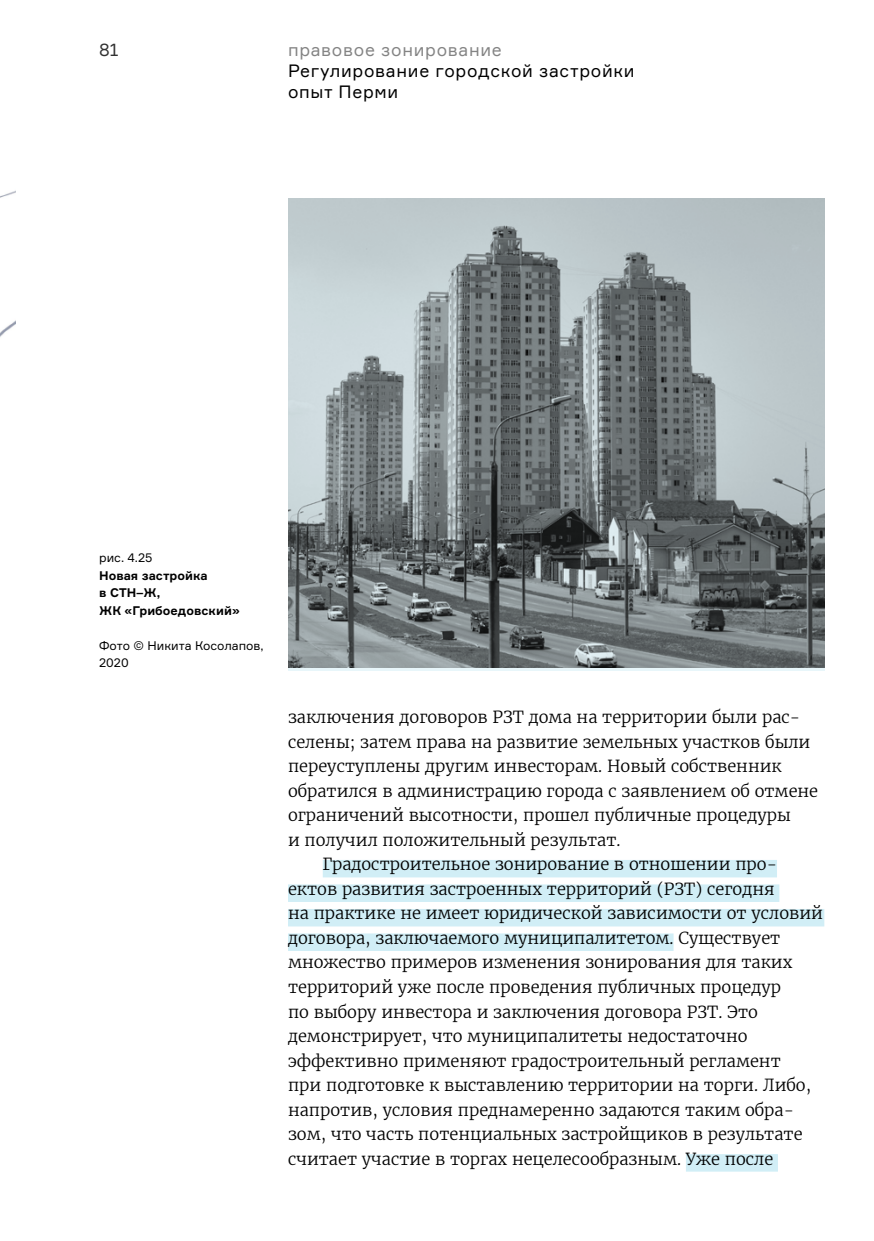
<style>
.page{position:relative;width:874px;height:1241px;background:#fff}
.page>*{position:absolute;margin:0;border:0;box-sizing:border-box;transform-origin:0 0}
.t1{font:17.5px/21px "Formular";letter-spacing:.04em;color:#000}
.t2{font:17.5px "Formular";letter-spacing:.04em;color:#848484}
.t3{font:17.5px "Formular";color:#323232}
.t4{font:300 16.45px "Merriweather";color:#000}
.t5{font:700 12.25px/17.5px "Formular";color:#000}
.t6{font:12.25px/17.5px "Formular";color:#000}
</style>
<div class="page">
<img style="left:0;top:190px;width:16px;height:147px">
<div style="left:322px;top:859px;width:454px;height:18px;background:#d1eef6"></div>
<div style="left:288px;top:884px;width:491px;height:17px;background:#d1eef6"></div>
<div style="left:288px;top:908px;width:535px;height:18px;background:#d1eef6"></div>
<div style="left:288px;top:933px;width:385px;height:17px;background:#d1eef6"></div>
<div style="left:685px;top:1153px;width:92px;height:18px;background:#d1eef6"></div>
<img style="left:288px;top:199px;width:535px;height:468px">
<p class="t3" style="left:99px;top:39px;width:21px">81</p>
<p class="t2" style="left:288px;top:39px;width:215px">правовое зонирование</p>
<p class="t1" style="left:288px;top:60px;width:348px">Регулирование городской застройки опыт Перми</p>
<p class="t6" style="left:99px;top:549px;width:55px">рис. 4.25</p>
<p class="t5" style="left:99px;top:566px;width:142px">Новая застройка<br>в СТН–Ж,<br>ЖК «Грибоедовский»</p>
<p class="t6" style="left:99px;top:636px;width:166px">Фото © Никита Косолапов,<br>2020</p>
<p class="t4" style="left:288px;top:706px;width:513px">заключения договоров РЗТ дома на территории были рас-</p>
<p class="t4" style="left:288px;top:730px;width:523px">селены; затем права на развитие земельных участков были</p>
<p class="t4" style="left:288px;top:755px;width:495px">переуступлены другим инвесторам. Новый собственник</p>
<p class="t4" style="left:288px;top:779px;width:531px">обратился в администрацию города с заявлением об отмене</p>
<p class="t4" style="left:288px;top:804px;width:504px">ограничений высотности, прошел публичные процедуры</p>
<p class="t4" style="left:288px;top:828px;width:334px">и получил положительный результат.</p>
<p class="t4" style="left:322px;top:853px;width:455px">Градостроительное зонирование в отношении про-</p>
<p class="t4" style="left:288px;top:877px;width:488px">ектов развития застроенных территорий (РЗТ) сегодня</p>
<p class="t4" style="left:288px;top:902px;width:536px">на практике не имеет юридической зависимости от условий</p>
<p class="t4" style="left:288px;top:926px;width:493px">договора, заключаемого муниципалитетом. Существует</p>
<p class="t4" style="left:288px;top:951px;width:505px">множество примеров изменения зонирования для таких</p>
<p class="t4" style="left:288px;top:975px;width:494px">территорий уже после проведения публичных процедур</p>
<p class="t4" style="left:288px;top:1000px;width:471px">по выбору инвестора и заключения договора РЗТ. Это</p>
<p class="t4" style="left:288px;top:1024px;width:461px">демонстрирует, что муниципалитеты недостаточно</p>
<p class="t4" style="left:288px;top:1049px;width:494px">эффективно применяют градостроительный регламент</p>
<p class="t4" style="left:288px;top:1073px;width:524px">при подготовке к выставлению территории на торги. Либо,</p>
<p class="t4" style="left:288px;top:1098px;width:507px">напротив, условия преднамеренно задаются таким обра-</p>
<p class="t4" style="left:288px;top:1122px;width:516px">зом, что часть потенциальных застройщиков в результате</p>
<p class="t4" style="left:288px;top:1147px;width:486px">считает участие в торгах нецелесообразным. Уже после</p>
</div>
